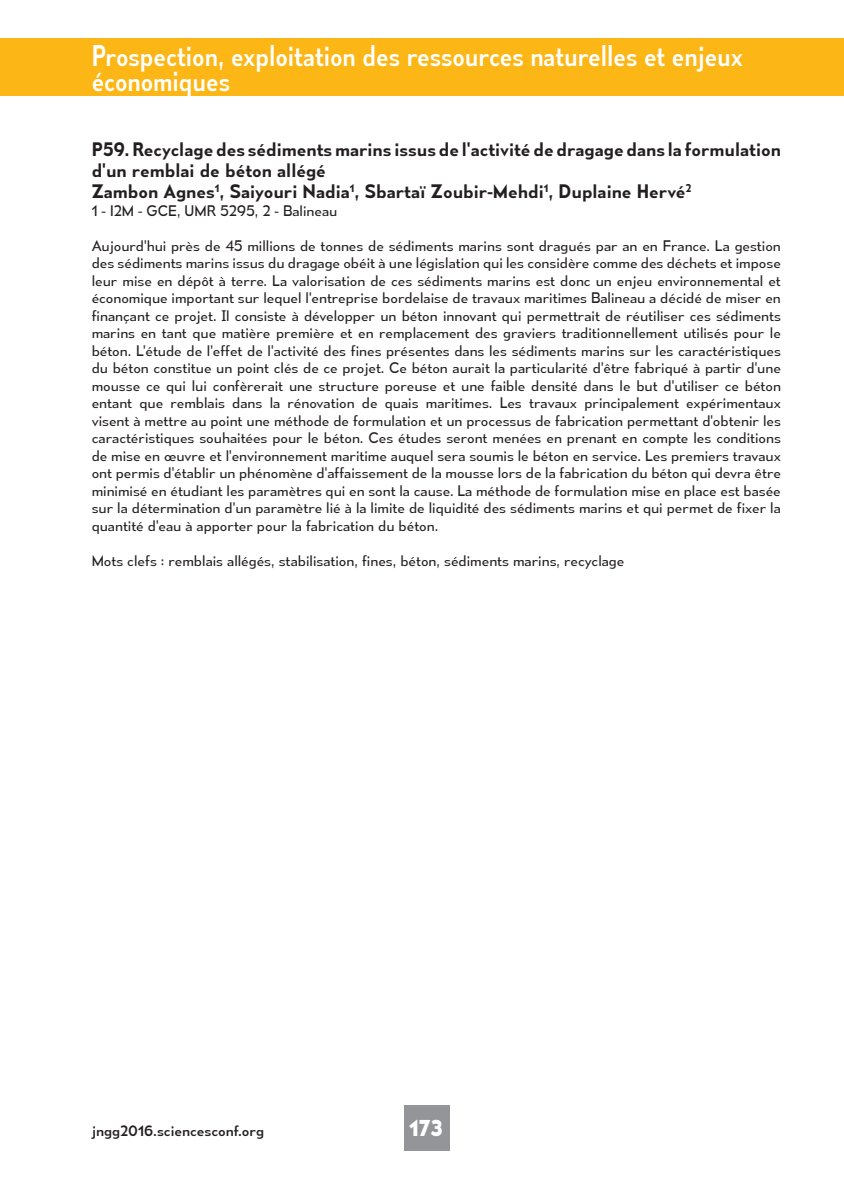
<style>
.page{position:relative;width:844px;height:1191px;background:#fff}
.page>*{position:absolute;margin:0;border:0;box-sizing:border-box;transform-origin:0 0}
.t1{font:28px/24.5px "Mesmerize Sc Rg";color:#fff}
.t2{font:700 21px "Mesmerize Rg";color:#fff}
.t3{font:17.5px/21px "Mesmerize Sb";color:#231f20}
.t4{font:14px/17.5px "Mesmerize Bk";color:#231f20;text-align:justify}
.t5{font:14px "Mesmerize Rg";color:#231f20}
</style>
<div class="page">
<div style="left:0;top:39px;width:843px;height:57px;background:#fcb615"></div>
<div style="left:404px;top:1105px;width:45px;height:46px;background:#939598"></div>
<h1 class="t1" style="left:92px;top:43px;width:652px">Prospection, exploitation des ressources naturelles et enjeux économiques</h1>
<p class="t3" style="left:92px;top:139px;width:690px">P59. Recyclage des sédiments marins issus de l'activité de dragage dans la formulation d'un remblai de béton allégé<br>Zambon Agnes<sup>1</sup>, Saiyouri Nadia<sup>1</sup>, Sbartaï Zoubir-Mehdi<sup>1</sup>, Duplaine Hervé<sup>2</sup></p>
<p class="t4" style="left:92px;top:201px;width:247px">1 - I2M - GCE, UMR 5295, 2 - Balineau</p>
<p class="t4" style="left:92px;top:236px;width:690px">Aujourd'hui près de 45 millions de tonnes de sédiments marins sont dragués par an en France. La gestion des sédiments marins issus du dragage obéit à une législation qui les considère comme des déchets et impose leur mise en dépôt à terre. La valorisation de ces sédiments marins est donc un enjeu environnemental et économique important sur lequel l'entreprise bordelaise de travaux maritimes Balineau a décidé de miser en finançant ce projet. Il consiste à développer un béton innovant qui permettrait de réutiliser ces sédiments marins en tant que matière première et en remplacement des graviers traditionnellement utilisés pour le béton. L'étude de l'effet de l'activité des fines présentes dans les sédiments marins sur les caractéristiques du béton constitue un point clés de ce projet. Ce béton aurait la particularité d'être fabriqué à partir d'une mousse ce qui lui confèrerait une structure poreuse et une faible densité dans le but d'utiliser ce béton entant que remblais dans la rénovation de quais maritimes. Les travaux principalement expérimentaux visent à mettre au point une méthode de formulation et un processus de fabrication permettant d'obtenir les caractéristiques souhaitées pour le béton. Ces études seront menées en prenant en compte les conditions de mise en œuvre et l'environnement maritime auquel sera soumis le béton en service. Les premiers travaux ont permis d'établir un phénomène d'affaissement de la mousse lors de la fabrication du béton qui devra être minimisé en étudiant les paramètres qui en sont la cause. La méthode de formulation mise en place est basée sur la détermination d'un paramètre lié à la limite de liquidité des sédiments marins et qui permet de fixer la quantité d'eau à apporter pour la fabrication du béton.</p>
<p class="t4" style="left:92px;top:551px;width:534px">Mots clefs : remblais allégés, stabilisation, fines, béton, sédiments marins, recyclage</p>
<p class="t5" style="left:92px;top:1121px;width:174px">jngg2016.sciencesconf.org</p>
<h2 class="t2" style="left:409px;top:1114px;width:35px">173</h2>
</div>
